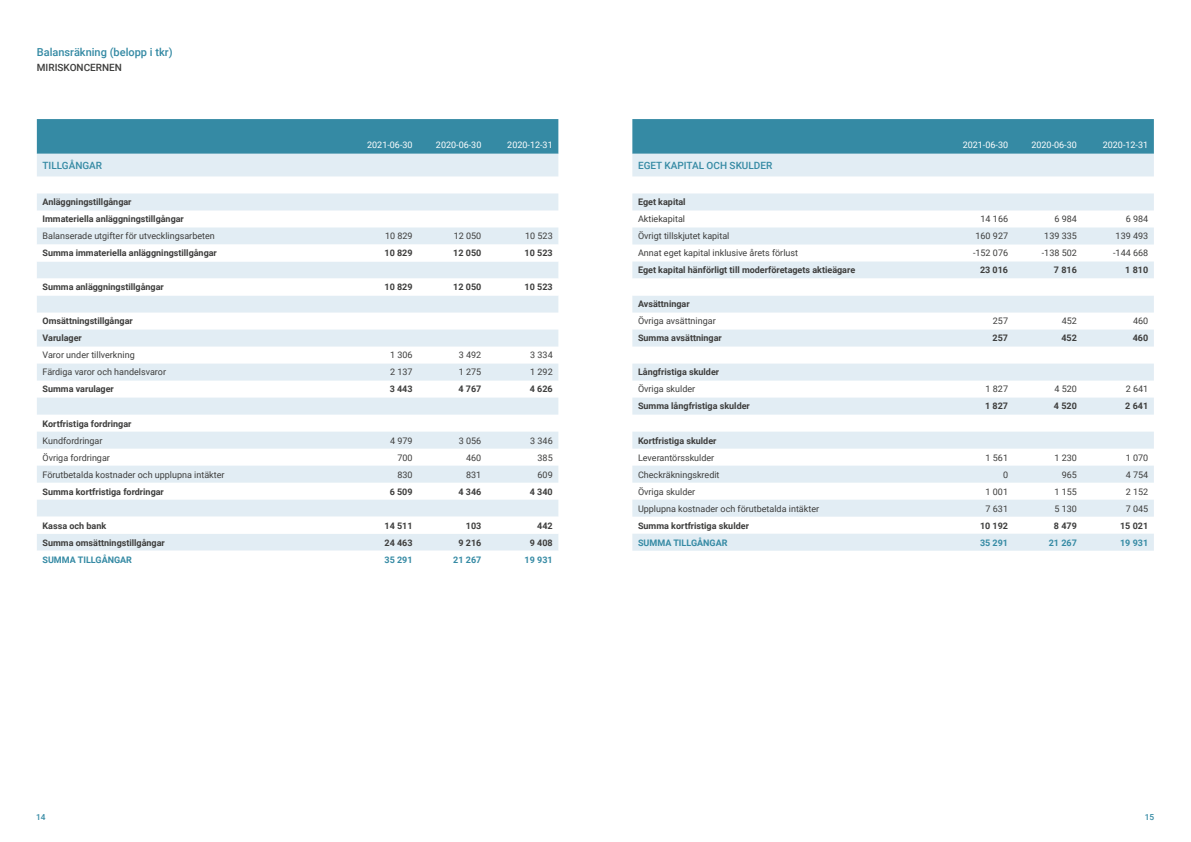
<style>
.page{position:relative;width:1191px;height:842px;background:#fff}
.page>*{position:absolute;margin:0;border:0;box-sizing:border-box;transform-origin:0 0}
.mellis{font:500 11px "Roboto";color:#358aa4}
.mellis-2{font:500 10px "Roboto";color:#358aa4}
.bold{font:500 10px "Roboto";color:#3d3d3c}
.bold-2{font:700 9px "Roboto";color:#3d3d3c}
.bold-3{font:9px "Roboto";color:#3d3d3c}
.bröd{font:9px "Roboto";color:#3d3d3c}
.bröd-2{font:700 9px "Roboto";color:#3d3d3c}
.mellis-3{font:700 9px "Roboto";color:#358aa4}
.bröd-3{font:9px "Roboto";color:#fff}
.bold-4{font:9px "Roboto";color:#fff}
.t1{font:500 8.3px "Roboto";color:#358aa4}
</style>
<div class="page">
<div style="left:37px;top:119px;width:521px;height:35px;background:#358aa4"></div>
<svg style="left:37px;top:154px;width:521px;height:90px;fill:#e2edf4"></svg>
<svg style="left:37px;top:262px;width:521px;height:289px"></svg>
<svg style="left:37px;top:364px;width:521px;height:119px;fill:#e2edf4"></svg>
<div style="left:632px;top:119px;width:521px;height:35px;background:#358aa4"></div>
<svg style="left:632px;top:154px;width:521px;height:397px;fill:#e2edf4"></svg>
<svg style="left:632px;top:279px;width:521px;height:17px"></svg>
<p class="mellis" style="left:37px;top:45px;width:137px">Balansräkning (belopp i tkr)</p>
<p class="bold" style="left:37px;top:61px;width:87px">MIRISKONCERNEN</p>
<p class="bold-4" style="left:367px;top:139px;width:47px">2021-06-30</p>
<p class="bröd-3" style="left:436px;top:139px;width:47px">2020-06-30</p>
<p class="bröd-3" style="left:507px;top:139px;width:47px">2020-12-31</p>
<p class="mellis-2" style="left:43px;top:158px;width:61px">TILLGÅNGAR</p>
<p class="bold-2" style="left:43px;top:196px;width:91px">Anläggningstillgångar</p>
<p class="bold-2" style="left:43px;top:213px;width:143px">Immateriella anläggningstillgångar</p>
<p class="bold-3" style="left:43px;top:230px;width:174px">Balanserade utgifter för utvecklingsarbeten</p>
<p class="bold-3" style="left:385px;top:230px;width:29px">10 829</p>
<p class="bröd" style="left:454px;top:230px;width:29px">12 050</p>
<p class="bröd" style="left:525px;top:230px;width:29px">10 523</p>
<p class="bold-2" style="left:43px;top:247px;width:176px">Summa immateriella anläggningstillgångar</p>
<p class="bold-2" style="left:384px;top:247px;width:30px">10 829</p>
<p class="bröd-2" style="left:453px;top:247px;width:30px">12 050</p>
<p class="bröd-2" style="left:524px;top:247px;width:30px">10 523</p>
<p class="bold-2" style="left:43px;top:281px;width:123px">Summa anläggningstillgångar</p>
<p class="bold-2" style="left:384px;top:281px;width:30px">10 829</p>
<p class="bröd-2" style="left:453px;top:281px;width:30px">12 050</p>
<p class="bröd-2" style="left:524px;top:281px;width:30px">10 523</p>
<p class="bold-2" style="left:43px;top:315px;width:92px">Omsättningstillgångar</p>
<p class="bold-2" style="left:43px;top:332px;width:41px">Varulager</p>
<p class="bold-3" style="left:43px;top:349px;width:94px">Varor under tillverkning</p>
<p class="bold-3" style="left:390px;top:349px;width:24px">1 306</p>
<p class="bröd" style="left:459px;top:349px;width:24px">3 492</p>
<p class="bröd" style="left:530px;top:349px;width:24px">3 334</p>
<p class="bold-3" style="left:43px;top:366px;width:125px">Färdiga varor och handelsvaror</p>
<p class="bold-3" style="left:390px;top:366px;width:24px">2 137</p>
<p class="bröd" style="left:459px;top:366px;width:24px">1 275</p>
<p class="bröd" style="left:530px;top:366px;width:24px">1 292</p>
<p class="bold-2" style="left:43px;top:383px;width:73px">Summa varulager</p>
<p class="bold-2" style="left:390px;top:383px;width:24px">3 443</p>
<p class="bröd-2" style="left:458px;top:383px;width:24px">4 767</p>
<p class="bröd-2" style="left:530px;top:383px;width:24px">4 626</p>
<p class="bold-2" style="left:43px;top:417px;width:90px">Kortfristiga fordringar</p>
<p class="bold-3" style="left:43px;top:434px;width:62px">Kundfordringar</p>
<p class="bold-3" style="left:390px;top:434px;width:24px">4 979</p>
<p class="bröd" style="left:459px;top:434px;width:24px">3 056</p>
<p class="bröd" style="left:530px;top:434px;width:24px">3 346</p>
<p class="bold-3" style="left:43px;top:451px;width:69px">Övriga fordringar</p>
<p class="bold-3" style="left:397px;top:451px;width:17px">700</p>
<p class="bröd" style="left:466px;top:451px;width:17px">460</p>
<p class="bröd" style="left:537px;top:451px;width:17px">385</p>
<p class="bold-3" style="left:43px;top:468px;width:183px">Förutbetalda kostnader och upplupna intäkter</p>
<p class="bold-3" style="left:397px;top:468px;width:17px">830</p>
<p class="bröd" style="left:466px;top:468px;width:17px">831</p>
<p class="bröd" style="left:537px;top:468px;width:17px">609</p>
<p class="bold-2" style="left:43px;top:485px;width:123px">Summa kortfristiga fordringar</p>
<p class="bold-2" style="left:390px;top:485px;width:24px">6 509</p>
<p class="bröd-2" style="left:458px;top:485px;width:24px">4 346</p>
<p class="bröd-2" style="left:530px;top:485px;width:24px">4 340</p>
<p class="bold-2" style="left:43px;top:519px;width:65px">Kassa och bank</p>
<p class="bold-2" style="left:384px;top:519px;width:30px">14 511</p>
<p class="bröd-2" style="left:466px;top:519px;width:17px">103</p>
<p class="bröd-2" style="left:537px;top:519px;width:17px">442</p>
<p class="bold-2" style="left:43px;top:536px;width:124px">Summa omsättningstillgångar</p>
<p class="bold-2" style="left:384px;top:536px;width:30px">24 463</p>
<p class="bröd-2" style="left:458px;top:536px;width:24px">9 216</p>
<p class="bröd-2" style="left:530px;top:536px;width:24px">9 408</p>
<p class="mellis-3" style="left:43px;top:553px;width:91px">SUMMA TILLGÅNGAR</p>
<p class="mellis-3" style="left:384px;top:553px;width:30px">35 291</p>
<p class="mellis-3" style="left:453px;top:553px;width:30px">21 267</p>
<p class="mellis-3" style="left:524px;top:553px;width:30px">19 931</p>
<p class="bold-4" style="left:962px;top:139px;width:47px">2021-06-30</p>
<p class="bröd-3" style="left:1031px;top:139px;width:47px">2020-06-30</p>
<p class="bröd-3" style="left:1102px;top:139px;width:47px">2020-12-31</p>
<p class="mellis-2" style="left:638px;top:158px;width:136px">EGET KAPITAL OCH SKULDER</p>
<p class="bold-2" style="left:638px;top:196px;width:49px">Eget kapital</p>
<p class="bold-3" style="left:638px;top:213px;width:49px">Aktiekapital</p>
<p class="bold-3" style="left:980px;top:213px;width:29px">14 166</p>
<p class="bröd" style="left:1054px;top:213px;width:24px">6 984</p>
<p class="bröd" style="left:1125px;top:213px;width:24px">6 984</p>
<p class="bold-3" style="left:638px;top:230px;width:93px">Övrigt tillskjutet kapital</p>
<p class="bold-3" style="left:975px;top:230px;width:34px">160 927</p>
<p class="bröd" style="left:1044px;top:230px;width:34px">139 335</p>
<p class="bröd" style="left:1115px;top:230px;width:34px">139 493</p>
<p class="bold-3" style="left:638px;top:247px;width:162px">Annat eget kapital inklusive årets förlust</p>
<p class="bold-3" style="left:973px;top:247px;width:37px">-152 076</p>
<p class="bröd" style="left:1041px;top:247px;width:37px">-138 502</p>
<p class="bröd" style="left:1113px;top:247px;width:37px">-144 668</p>
<p class="bold-2" style="left:638px;top:264px;width:219px">Eget kapital hänförligt till moderföretagets aktieägare</p>
<p class="bold-2" style="left:980px;top:264px;width:30px">23 016</p>
<p class="bröd-2" style="left:1054px;top:264px;width:24px">7 816</p>
<p class="bröd-2" style="left:1125px;top:264px;width:24px">1 810</p>
<p class="bold-2" style="left:638px;top:298px;width:53px">Avsättningar</p>
<p class="bold-3" style="left:638px;top:315px;width:79px">Övriga avsättningar</p>
<p class="bold-3" style="left:993px;top:315px;width:17px">257</p>
<p class="bröd" style="left:1061px;top:315px;width:17px">452</p>
<p class="bröd" style="left:1133px;top:315px;width:17px">460</p>
<p class="bold-2" style="left:638px;top:332px;width:85px">Summa avsättningar</p>
<p class="bold-2" style="left:992px;top:332px;width:17px">257</p>
<p class="bröd-2" style="left:1061px;top:332px;width:17px">452</p>
<p class="bröd-2" style="left:1132px;top:332px;width:17px">460</p>
<p class="bold-2" style="left:638px;top:366px;width:83px">Långfristiga skulder</p>
<p class="bold-3" style="left:638px;top:383px;width:59px">Övriga skulder</p>
<p class="bold-3" style="left:985px;top:383px;width:24px">1 827</p>
<p class="bröd" style="left:1054px;top:383px;width:24px">4 520</p>
<p class="bröd" style="left:1125px;top:383px;width:24px">2 641</p>
<p class="bold-2" style="left:638px;top:400px;width:113px">Summa långfristiga skulder</p>
<p class="bold-2" style="left:985px;top:400px;width:24px">1 827</p>
<p class="bröd-2" style="left:1054px;top:400px;width:24px">4 520</p>
<p class="bröd-2" style="left:1125px;top:400px;width:24px">2 641</p>
<p class="bold-2" style="left:638px;top:434px;width:80px">Kortfristiga skulder</p>
<p class="bold-3" style="left:638px;top:451px;width:78px">Leverantörsskulder</p>
<p class="bold-3" style="left:985px;top:451px;width:24px">1 561</p>
<p class="bröd" style="left:1054px;top:451px;width:24px">1 230</p>
<p class="bröd" style="left:1125px;top:451px;width:24px">1 070</p>
<p class="bold-3" style="left:638px;top:468px;width:83px">Checkräkningskredit</p>
<p class="bold-3" style="left:1003px;top:468px;width:7px">0</p>
<p class="bröd" style="left:1061px;top:468px;width:17px">965</p>
<p class="bröd" style="left:1125px;top:468px;width:24px">4 754</p>
<p class="bold-3" style="left:638px;top:485px;width:59px">Övriga skulder</p>
<p class="bold-3" style="left:985px;top:485px;width:24px">1 001</p>
<p class="bröd" style="left:1054px;top:485px;width:24px">1 155</p>
<p class="bröd" style="left:1125px;top:485px;width:24px">2 152</p>
<p class="bold-3" style="left:638px;top:502px;width:183px">Upplupna kostnader och förutbetalda intäkter</p>
<p class="bold-3" style="left:985px;top:502px;width:24px">7 631</p>
<p class="bröd" style="left:1054px;top:502px;width:24px">5 130</p>
<p class="bröd" style="left:1125px;top:502px;width:24px">7 045</p>
<p class="bold-2" style="left:638px;top:519px;width:112px">Summa kortfristiga skulder</p>
<p class="bold-2" style="left:980px;top:519px;width:30px">10 192</p>
<p class="bröd-2" style="left:1054px;top:519px;width:24px">8 479</p>
<p class="bröd-2" style="left:1120px;top:519px;width:30px">15 021</p>
<p class="mellis-3" style="left:638px;top:536px;width:91px">SUMMA TILLGÅNGAR</p>
<p class="mellis-3" style="left:980px;top:536px;width:30px">35 291</p>
<p class="mellis-3" style="left:1048px;top:536px;width:30px">21 267</p>
<p class="mellis-3" style="left:1120px;top:536px;width:30px">19 931</p>
<p class="t1" style="left:36px;top:811px;width:11px">14</p>
<p class="t1" style="left:1144px;top:811px;width:11px">15</p>
</div>
